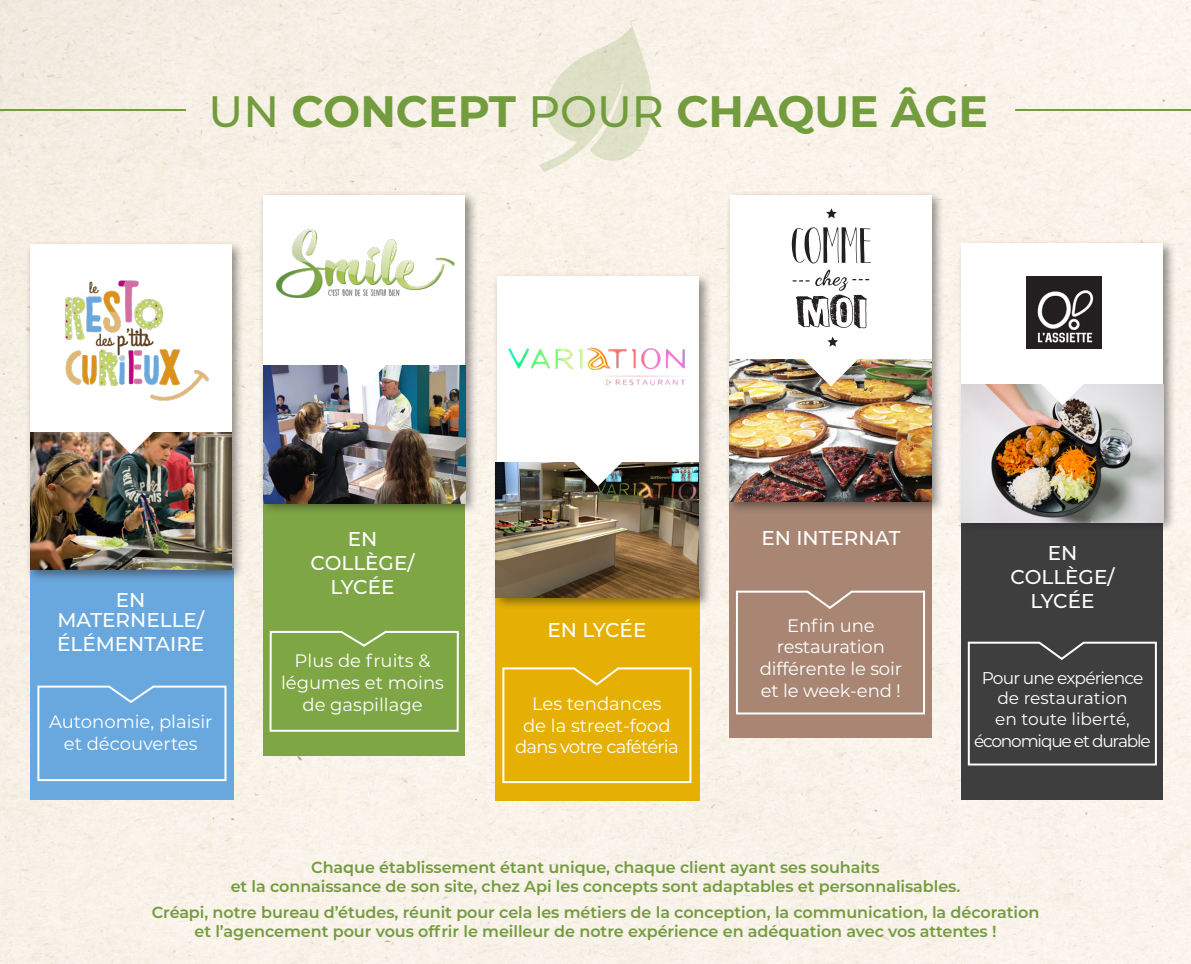
<style>
.page{position:relative;width:1191px;height:964px;background:#f9f2e9}
.page>*{position:absolute;margin:0;border:0;box-sizing:border-box;transform-origin:0 0}
.t1{font:700 44px "Montserrat";color:#739c3e}
.t2{font:500 20px "Montserrat";color:#fff}
.t3{font:18px "Montserrat";color:#fff}
.t4{font:18px "Montserrat";letter-spacing:-.04em;color:#fff}
.t5{font:17px "Montserrat";color:#fff}
.t6{font:17px "Montserrat";letter-spacing:-.07em;color:#fff}
.t7{font:17px "Montserrat";letter-spacing:-.05em;color:#fff}
.t8{font:600 16px "Montserrat";letter-spacing:-.005em;color:#739c3e}
.s1{font-weight:500}
</style>
<div class="page">
<div style="left:30px;top:569px;width:203px;height:231px;background:#68a8de"></div>
<div style="left:495px;top:589px;width:205px;height:211px;background:#e5b003"></div>
<div style="left:263px;top:498px;width:202px;height:257px;background:#7fa645"></div>
<div style="left:729px;top:498px;width:202px;height:239px;background:#a88673"></div>
<div style="left:961px;top:523px;width:202px;height:277px;background:#3e3e3f"></div>
<div style="left:725px;top:190px;width:220px;height:324px;background:#231f20;opacity:.5"></div>
<div style="left:729px;top:195px;width:202px;height:306px;background:#fff"></div>
<div style="left:957px;top:239px;width:219px;height:294px;background:#231f20;opacity:.5"></div>
<div style="left:961px;top:244px;width:202px;height:276px;background:#fff"></div>
<div style="left:25px;top:240px;width:220px;height:342px;background:#231f20;opacity:.5"></div>
<div style="left:30px;top:244px;width:202px;height:325px;background:#fff"></div>
<div style="left:258px;top:190px;width:220px;height:325px;background:#231f20;opacity:.5"></div>
<div style="left:263px;top:195px;width:202px;height:307px;background:#fff"></div>
<div style="left:492px;top:272px;width:220px;height:338px;background:#231f20;opacity:.5"></div>
<div style="left:497px;top:276px;width:201px;height:321px;background:#fff"></div>
<hr style="left:0;top:109px;width:186px;height:2px;background:#739c3e">
<hr style="left:1015px;top:109px;width:176px;height:2px;background:#739c3e">
<svg style="left:539px;top:26px;width:113px;height:146px;background:#e8e7d3"></svg>
<img style="left:729px;top:359px;width:202px;height:142px">
<img style="left:263px;top:365px;width:202px;height:138px">
<img style="left:30px;top:432px;width:202px;height:137px">
<img style="left:495px;top:463px;width:203px;height:134px">
<img style="left:961px;top:384px;width:202px;height:139px">
<img style="left:276px;top:229px;width:178px;height:68px">
<img style="left:508px;top:347px;width:177px;height:39px">
<svg style="left:1023px;top:384px;width:79px;height:21px"></svg>
<svg style="left:91px;top:432px;width:79px;height:22px"></svg>
<svg style="left:325px;top:365px;width:79px;height:22px"></svg>
<svg style="left:558px;top:462px;width:79px;height:24px"></svg>
<img style="left:65px;top:280px;width:144px;height:121px">
<svg style="left:826px;top:208px;width:10px;height:10px"></svg>
<svg style="left:791px;top:227px;width:80px;height:159px"></svg>
<img style="left:1026px;top:277px;width:76px;height:72px">
<svg style="left:37px;top:685px;width:190px;height:97px"></svg>
<svg style="left:269px;top:630px;width:190px;height:102px"></svg>
<svg style="left:502px;top:667px;width:190px;height:117px"></svg>
<svg style="left:736px;top:590px;width:189px;height:125px"></svg>
<svg style="left:967px;top:641px;width:190px;height:125px"></svg>
<p class="t1" style="left:209px;top:80px;width:781px"><span class="s1">UN</span> CONCEPT <span class="s1">POUR</span> CHAQUE ÂGE</p>
<p class="t2" style="left:116px;top:585px;width:31px">EN</p>
<p class="t2" style="left:57px;top:605px;width:148px">MATERNELLE/</p>
<p class="t2" style="left:57px;top:630px;width:149px">ÉLÉMENTAIRE</p>
<p class="t3" style="left:49px;top:709px;width:165px">Autonomie, plaisir</p>
<p class="t3" style="left:64px;top:731px;width:135px">et découvertes</p>
<p class="t2" style="left:348px;top:525px;width:31px">EN</p>
<p class="t2" style="left:310px;top:549px;width:105px">COLLÈGE/</p>
<p class="t2" style="left:330px;top:573px;width:66px">LYCÉE</p>
<p class="t3" style="left:295px;top:648px;width:137px">Plus de fruits &amp;</p>
<p class="t3" style="left:281px;top:670px;width:164px">légumes et moins</p>
<p class="t3" style="left:302px;top:692px;width:122px">de gaspillage</p>
<p class="t2" style="left:547px;top:616px;width:101px">EN LYCÉE</p>
<p class="t3" style="left:532px;top:691px;width:131px">Les tendances</p>
<p class="t3" style="left:523px;top:713px;width:149px">de la street-food</p>
<p class="t4" style="left:515px;top:734px;width:165px">dans votre cafétéria</p>
<p class="t2" style="left:761px;top:524px;width:141px">EN INTERNAT</p>
<p class="t3" style="left:787px;top:613px;width:89px">Enfin une</p>
<p class="t3" style="left:777px;top:635px;width:110px">restauration</p>
<p class="t3" style="left:760px;top:656px;width:144px">différente le soir</p>
<p class="t3" style="left:761px;top:678px;width:142px">et le week-end !</p>
<p class="t2" style="left:1047px;top:539px;width:31px">EN</p>
<p class="t2" style="left:1010px;top:563px;width:105px">COLLÈGE/</p>
<p class="t2" style="left:1030px;top:587px;width:66px">LYCÉE</p>
<p class="t7" style="left:981px;top:666px;width:163px">Pour une expérience</p>
<p class="t5" style="left:997px;top:686px;width:132px">de restauration</p>
<p class="t5" style="left:995px;top:707px;width:136px">en toute liberté,</p>
<p class="t6" style="left:974px;top:729px;width:178px">économique et durable</p>
<p class="t8" style="left:311px;top:856px;width:570px">Chaque établissement étant unique, chaque client ayant ses souhaits</p>
<p class="t8" style="left:231px;top:875px;width:731px">et la connaissance de son site, chez Api les concepts sont adaptables et personnalisables.</p>
<p class="t8" style="left:152px;top:900px;width:889px">Créapi, notre bureau d’études, réunit pour cela les métiers de la conception, la communication, la décoration</p>
<p class="t8" style="left:194px;top:920px;width:803px">et l’agencement pour vous offrir le meilleur de notre expérience en adéquation avec vos attentes !</p>
</div>
